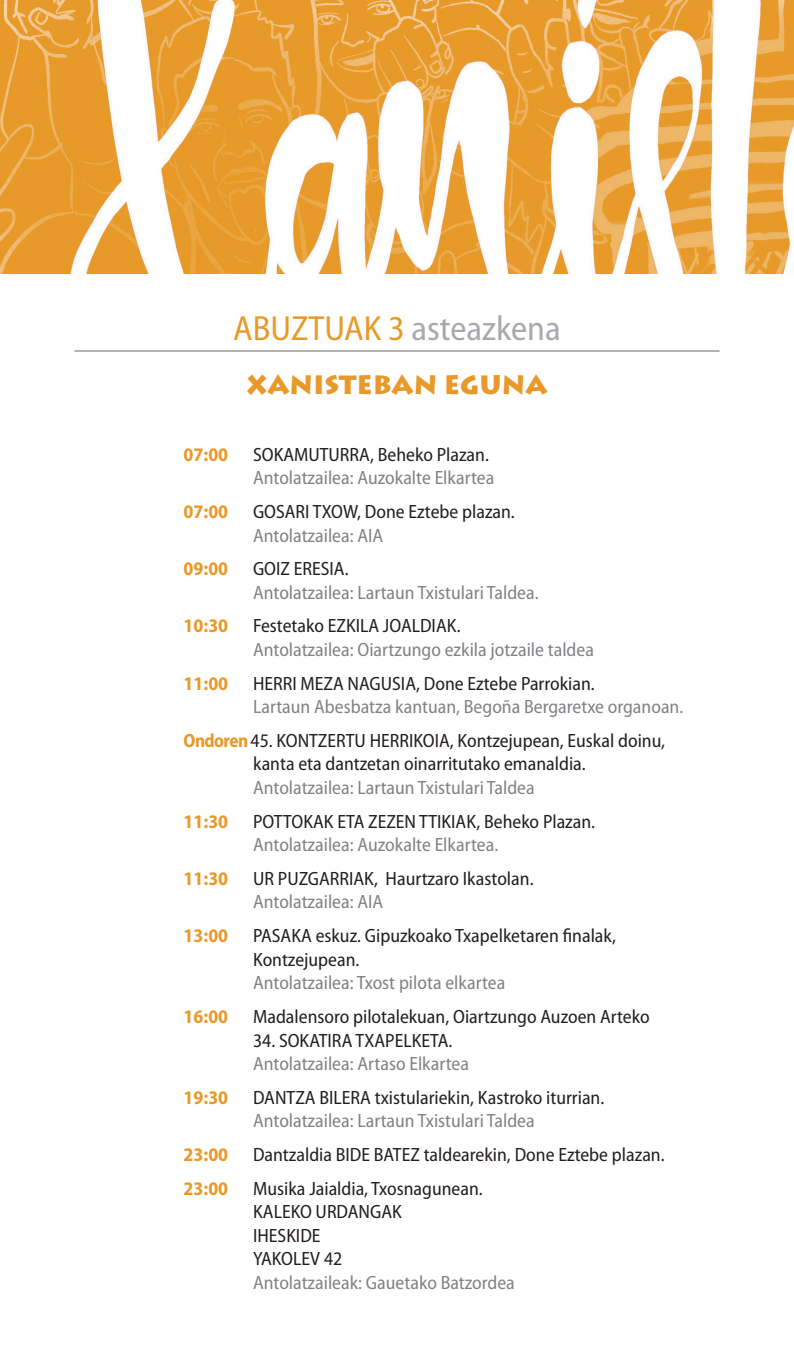
<style>
.page{position:relative;width:794px;height:1365px;background:#fff}
.page>*{position:absolute;margin:0;border:0;box-sizing:border-box;transform-origin:0 0}
.t1{font:semi-condensed 35px "Myriad Pro";color:#a8a9ad}
.t2{font:900 26.25px "Lithos Pro";color:#e89929}
.t3{font:semi-condensed 19.25px/23.6px "Myriad Pro";color:#231f20}
.t4{font:semi-condensed 19.25px/33.6px "Myriad Pro";color:#808285}
.t5{font:700 semi-condensed 19.25px "Myriad Pro";color:#e89929}
.s1{color:#e89929}
.s2{font-weight:700;color:#e89929}
.s3{color:#231f20}
</style>
<div class="page">
<img style="left:0;top:0;width:794px;height:274px">
<hr style="left:74px;top:350px;width:645px;height:2px;background:#a8a9ad">
<h1 class="t1" style="left:233px;top:307px;width:329px"><span class="s1">ABUZTUAK 3</span> asteazkena</h1>
<h2 class="t2" style="left:246px;top:368px;width:303px">XANISTEBAN EGUNA</h2>
<p class="t5" style="left:184px;top:442px;width:46px">07:00</p>
<p class="t3" style="left:253px;top:442px;width:237px">SOKAMUTURRA, Beheko Plazan.</p>
<p class="t4" style="left:253px;top:461px;width:243px">Antolatzailea: Auzokalte Elkartea</p>
<p class="t5" style="left:184px;top:499px;width:46px">07:00</p>
<p class="t3" style="left:253px;top:499px;width:263px">GOSARI TXOW, Done Eztebe plazan.</p>
<p class="t4" style="left:253px;top:518px;width:132px">Antolatzailea: AIA</p>
<p class="t5" style="left:184px;top:556px;width:46px">09:00</p>
<p class="t3" style="left:253px;top:556px;width:97px">GOIZ ERESIA.</p>
<p class="t4" style="left:253px;top:575px;width:287px">Antolatzailea: Lartaun Txistulari Taldea.</p>
<p class="t5" style="left:184px;top:613px;width:46px">10:30</p>
<p class="t3" style="left:253px;top:613px;width:209px">Festetako EZKILA JOALDIAK.</p>
<p class="t4" style="left:253px;top:632px;width:342px">Antolatzailea: Oiartzungo ezkila jotzaile taldea</p>
<p class="t5" style="left:184px;top:670px;width:46px">11:00</p>
<p class="t3" style="left:253px;top:671px;width:343px">HERRI MEZA NAGUSIA, Done Eztebe Parrokian.</p>
<p class="t4" style="left:184px;top:689px;width:501px;text-indent:69px">Lartaun Abesbatza kantuan, Begoña Bergaretxe organoan.<br><span class="s2">Ondoren</span> <span class="s3">45. KONTZERTU HERRIKOIA, Kontzejupean, Euskal doinu,</span></p>
<p class="t3" style="left:253px;top:751px;width:334px">kanta eta dantzetan oinarritutako emanaldia.</p>
<p class="t4" style="left:253px;top:770px;width:283px">Antolatzailea: Lartaun Txistulari Taldea</p>
<p class="t5" style="left:184px;top:808px;width:46px">11:30</p>
<p class="t3" style="left:253px;top:809px;width:343px">POTTOKAK ETA ZEZEN TTIKIAK, Beheko Plazan.</p>
<p class="t4" style="left:253px;top:827px;width:247px">Antolatzailea: Auzokalte Elkartea.</p>
<p class="t5" style="left:184px;top:865px;width:46px">11:30</p>
<p class="t3" style="left:253px;top:866px;width:282px">UR PUZGARRIAK, Haurtzaro Ikastolan.</p>
<p class="t4" style="left:253px;top:884px;width:132px">Antolatzailea: AIA</p>
<p class="t5" style="left:184px;top:923px;width:46px">13:00</p>
<p class="t3" style="left:253px;top:923px;width:364px">PASAKA eskuz. Gipuzkoako Txapelketaren finalak,<br>Kontzejupean.</p>
<p class="t4" style="left:253px;top:965px;width:254px">Antolatzailea: Txost pilota elkartea</p>
<p class="t5" style="left:184px;top:1003px;width:46px">16:00</p>
<p class="t3" style="left:253px;top:1004px;width:398px">Madalensoro pilotalekuan, Oiartzungo Auzoen Arteko</p>
<p class="t3" style="left:253px;top:1027px;width:201px">34. SOKATIRA TXAPELKETA.</p>
<p class="t4" style="left:253px;top:1046px;width:217px">Antolatzailea: Artaso Elkartea</p>
<p class="t5" style="left:184px;top:1084px;width:46px">19:30</p>
<p class="t3" style="left:253px;top:1085px;width:353px">DANTZA BILERA txistulariekin, Kastroko iturrian.</p>
<p class="t4" style="left:253px;top:1103px;width:283px">Antolatzailea: Lartaun Txistulari Taldea</p>
<p class="t5" style="left:184px;top:1141px;width:46px">23:00</p>
<p class="t3" style="left:253px;top:1142px;width:413px">Dantzaldia BIDE BATEZ taldearekin, Done Eztebe plazan.</p>
<p class="t5" style="left:184px;top:1175px;width:46px">23:00</p>
<p class="t3" style="left:253px;top:1175px;width:231px">Musika Jaialdia, Txosnagunean.<br>KALEKO URDANGAK<br>IHESKIDE<br>YAKOLEV 42</p>
<p class="t4" style="left:253px;top:1265px;width:263px">Antolatzaileak: Gauetako Batzordea</p>
</div>
